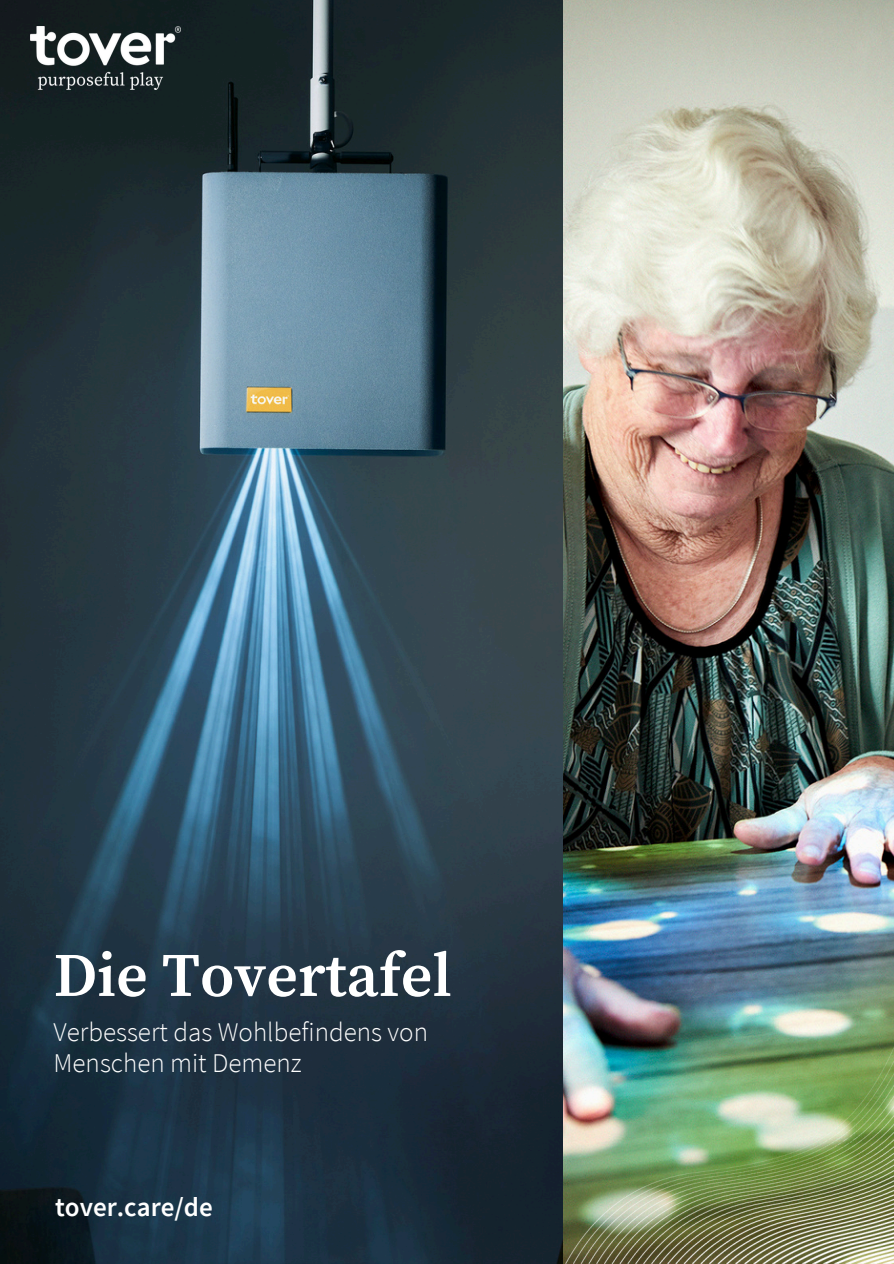
<style>
.page{position:relative;width:894px;height:1264px;background:#fff}
.page>*{position:absolute;margin:0;border:0;box-sizing:border-box;transform-origin:0 0}
.t1{font:600 61.8px "Source Serif Pro";color:#fff}
.t2{font:300 27px/31.5px "Source Sans Pro";color:#fff}
.t3{font:600 27px "Source Sans Pro";color:#fff}
</style>
<div class="page">
<img style="left:0;top:0;width:576px;height:1263px">
<img style="left:30px;top:26px;width:151px;height:63px">
<img style="left:563px;top:1px;width:330px;height:1262px">
<img style="left:140px;top:560px;width:753px;height:702px">
<h1 class="t1" style="left:53px;top:939px;width:399px">Die Tovertafel</h1>
<p class="t2" style="left:53px;top:1015px;width:376px">Verbessert das Wohlbefindens von<br>Menschen mit Demenz</p>
<p class="t3" style="left:55px;top:1189px;width:159px">tover.care/de</p>
</div>
